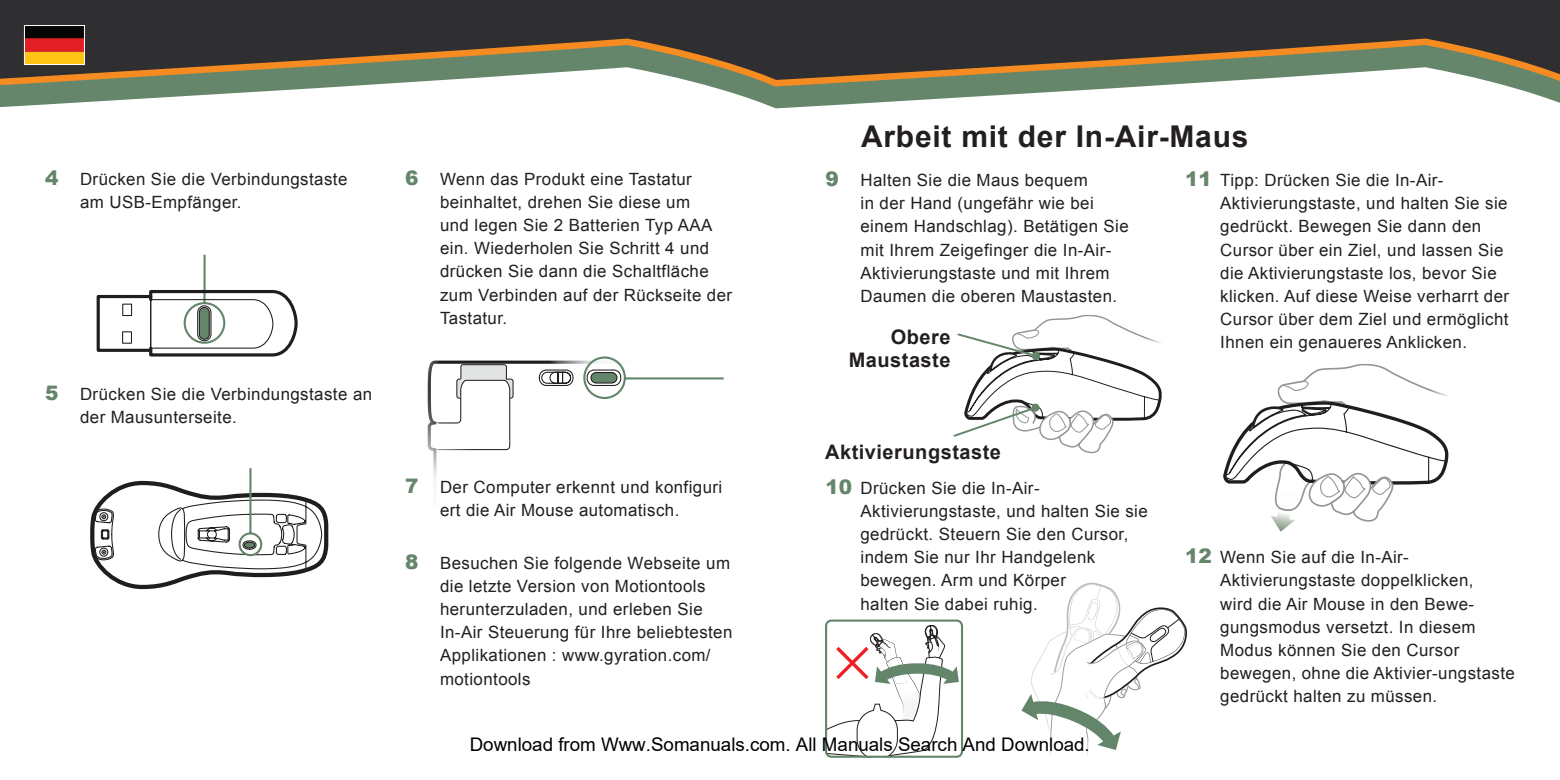
<style>
.page{position:relative;width:1560px;height:780px;background:#fff}
.page>*{position:absolute;margin:0;border:0;box-sizing:border-box;transform-origin:0 0}
.Body_Paragraph{font:700 30px "Arial";letter-spacing:.025em;color:#231f20}
.Body_Paragraph-2{font:700 20px/23px "Arial";letter-spacing:.025em;color:#231f20;text-align:right}
.t1{font:900 20px "Arial";color:#65866a}
.t2{font:18.75px "Arial";color:#000}
.German_Numbered_Sect{font:17px/23px "Arial";letter-spacing:.025em;color:#231f20}
</style>
<div class="page">
<svg style="left:0;top:92px;width:780px;height:17px"></svg>
<div style="left:0;top:0;width:780px;height:35px;background:#2f2f31"></div>
<svg style="left:780px;top:92px;width:779px;height:17px"></svg>
<div style="left:780px;top:0;width:779px;height:35px;background:#2f2f31"></div>
<svg style="left:0;top:35px;width:1559px;height:57px;background:#74735e"></svg>
<div style="left:24px;top:38px;width:60px;height:14px;background:#e21f26"></div>
<div style="left:24px;top:26px;width:60px;height:12px;background:#050604"></div>
<div style="left:24px;top:52px;width:60px;height:12px;background:#fec415"></div>
<div style="left:24px;top:25px;width:61px;height:40px;border:1px solid #fff"></div>
<div style="left:97px;top:295px;width:55px;height:57px;border:3px solid #201d1e"></div>
<svg style="left:121px;top:254px;width:177px;height:103px"></svg>
<svg style="left:90px;top:468px;width:239px;height:122px"></svg>
<img style="left:427px;top:360px;width:111px;height:130px">
<svg style="left:538px;top:356px;width:186px;height:43px"></svg>
<img style="left:1035px;top:315px;width:92px;height:14px">
<svg style="left:953px;top:329px;width:209px;height:125px"></svg>
<svg style="left:1030px;top:403px;width:9px;height:9px"></svg>
<svg style="left:825px;top:619px;width:137px;height:138px"></svg>
<img style="left:1068px;top:582px;width:52px;height:23px">
<img style="left:1069px;top:584px;width:48px;height:21px">
<img style="left:1069px;top:599px;width:34px;height:6px">
<img style="left:1096px;top:586px;width:4px;height:14px">
<img style="left:1087px;top:602px;width:10px;height:3px">
<svg style="left:1021px;top:605px;width:166px;height:145px"></svg>
<img style="left:1277px;top:364px;width:172px;height:95px">
<svg style="left:1282px;top:380px;width:26px;height:11px"></svg>
<svg style="left:1223px;top:401px;width:225px;height:130px"></svg>
<p class="t1" style="left:45px;top:163px;width:15px">4</p>
<p class="German_Numbered_Sect" style="left:80px;top:167px;width:269px">Drücken Sie die Verbindungstaste am USB-Empfänger.</p>
<p class="t1" style="left:45px;top:378px;width:15px">5</p>
<p class="German_Numbered_Sect" style="left:80px;top:382px;width:293px">Drücken Sie die Verbindungstaste an der Mausunterseite.</p>
<p class="t1" style="left:405px;top:163px;width:15px">6</p>
<p class="German_Numbered_Sect" style="left:440px;top:167px;width:293px">Wenn das Produkt eine Tastatur beinhaltet, drehen Sie diese um<br>und legen Sie 2 Batterien Typ AAA ein. Wiederholen Sie Schritt 4 und drücken Sie dann die Schaltfläche zum Verbinden auf der Rückseite der<br>Tastatur.</p>
<p class="t1" style="left:825px;top:164px;width:15px">9</p>
<p class="Body_Paragraph" style="left:861px;top:116px;width:389px">Arbeit mit der In-Air-Maus</p>
<p class="German_Numbered_Sect" style="left:860px;top:169px;width:270px">Halten Sie die Maus bequem<br>in der Hand (ungefähr wie bei einem Handschlag). Betätigen Sie mit Ihrem Zeigefinger die In-Air-<br>Aktivierungstaste und mit Ihrem<br>Daumen die oberen Maustasten.</p>
<p class="Body_Paragraph-2" style="left:848px;top:326px;width:103px">Obere<br>Maustaste</p>
<p class="t1" style="left:1185px;top:164px;width:28px">11</p>
<p class="German_Numbered_Sect" style="left:1220px;top:169px;width:290px">Tipp: Drücken Sie die In-Air-Aktivierungstaste, und halten Sie sie gedrückt. Bewegen Sie dann den Cursor über ein Ziel, und lassen Sie die Aktivierungstaste los, bevor Sie klicken. Auf diese Weise verharrt der Cursor über dem Ziel und ermöglicht Ihnen ein genaueres Anklicken.</p>
<p class="t1" style="left:405px;top:471px;width:15px">7</p>
<p class="t1" style="left:405px;top:547px;width:15px">8</p>
<p class="German_Numbered_Sect" style="left:440px;top:475px;width:284px">Der Computer erkennt und konfiguri ert die Air Mouse automatisch.</p>
<p class="German_Numbered_Sect" style="left:440px;top:551px;width:294px">Besuchen Sie folgende Webseite um die letzte Version von Motiontools herunterzuladen, und erleben Sie<br>In-Air Steuerung für Ihre beliebtesten<br>Applikationen : www.gyration.com/ motiontools</p>
<p class="Body_Paragraph-2" style="left:825px;top:440px;width:177px">Aktivierungstaste</p>
<p class="t1" style="left:825px;top:472px;width:28px">10</p>
<p class="German_Numbered_Sect" style="left:860px;top:476px;width:289px">Drücken Sie die In-Air-<br>Aktivierungstaste, und halten Sie sie gedrückt. Steuern Sie den Cursor, indem Sie nur Ihr Handgelenk bewegen. Arm und Körper<br>halten Sie dabei ruhig.</p>
<p class="t2" style="left:469px;top:734px;width:621px">Download from Www.Somanuals.com. All Manuals Search And Download.</p>
<p class="t1" style="left:1185px;top:541px;width:28px">12</p>
<p class="German_Numbered_Sect" style="left:1220px;top:545px;width:296px">Wenn Sie auf die In-Air-<br>Aktivierungstaste doppelklicken,<br>wird die Air Mouse in den Bewe&shy;gungsmodus versetzt. In diesem<br>Modus können Sie den Cursor bewegen, ohne die Aktivier-ungstaste gedrückt halten zu müssen.</p>
</div>
